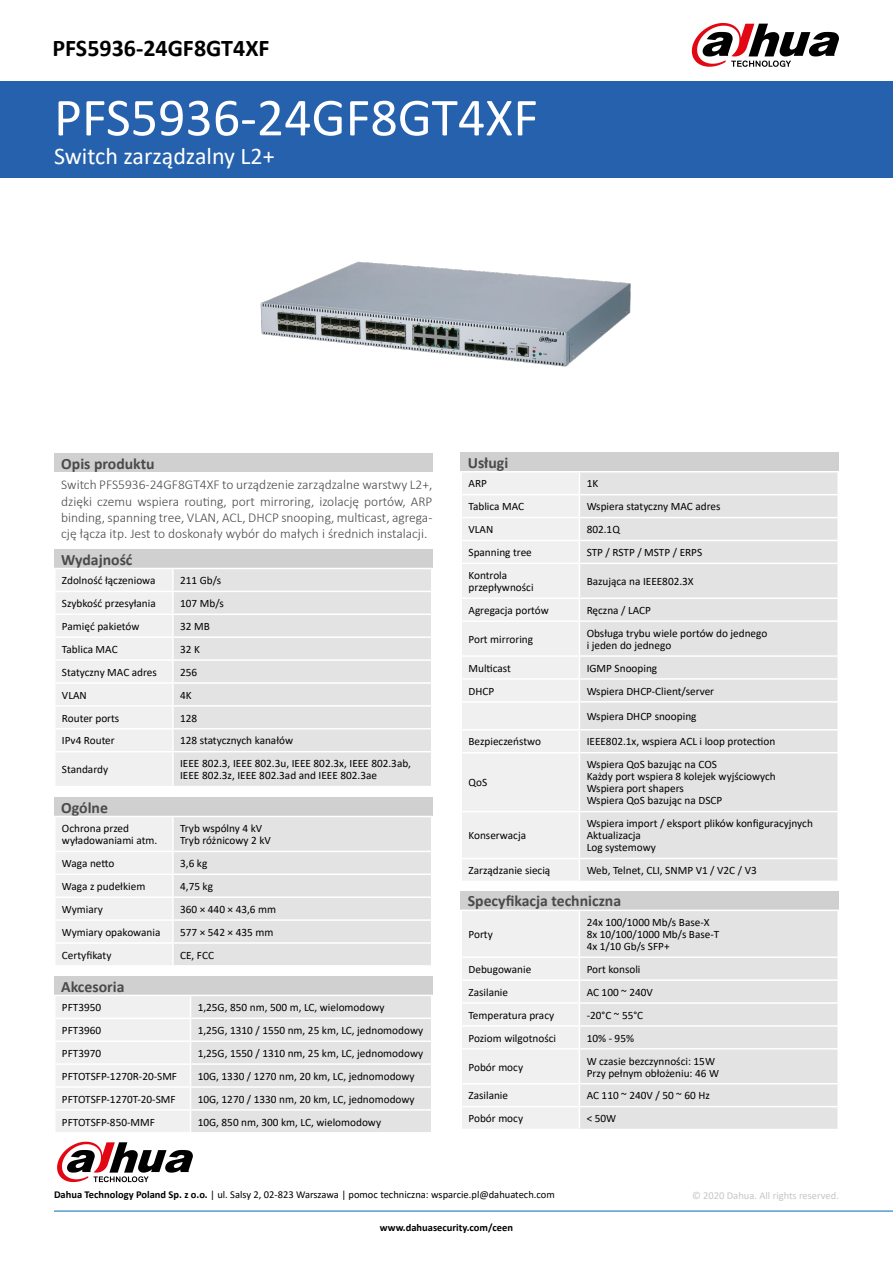
<style>
.page{position:relative;width:893px;height:1263px;background:#fff}
.page>*{position:absolute;margin:0;border:0;box-sizing:border-box;transform-origin:0 0}
.t1{font:54px "Calibri";color:#fff}
.t2{font:24px "Calibri";color:#fff}
.t3{font:700 24px "Calibri";color:#000}
.t4{font:700 15.75px "Calibri";color:#4a4a49}
.t5{font:300 13.5px/16.2px "Calibri";color:#4a4a49;text-align:justify}
.t6{font:11.25px/12px "Calibri";color:#000}
.t7{font:10.5px "Calibri";color:#000}
.t8{font:10.5px "Calibri";color:#c6c6c6}
.t9{font:700 10.5px "Calibri";color:#000}
.s1{font-weight:700}
</style>
<div class="page">
<div style="left:0;top:81px;width:893px;height:97px;background:#2561ac"></div>
<svg style="left:692px;top:23px;width:147px;height:44px"></svg>
<img style="left:260px;top:261px;width:371px;height:106px">
<div style="left:460px;top:453px;width:379px;height:18px;background:#d0d0d0"></div>
<div style="left:54px;top:798px;width:378px;height:18px;background:#d0d0d0"></div>
<div style="left:460px;top:891px;width:379px;height:18px;background:#d0d0d0"></div>
<div style="left:54px;top:550px;width:378px;height:18px;background:#d0d0d0"></div>
<svg style="left:57px;top:1142px;width:136px;height:40px"></svg>
<hr style="left:54px;top:1211px;width:839px;height:1px;background:#006bb4">
<svg style="left:462px;top:472px;width:376px;height:409px"></svg>
<hr style="left:837px;top:859px;width:2px;height:22px;background:#fff">
<svg style="left:56px;top:817px;width:375px;height:148px"></svg>
<svg style="left:462px;top:911px;width:376px;height:218px"></svg>
<hr style="left:837px;top:1107px;width:2px;height:22px;background:#fff">
<svg style="left:56px;top:569px;width:375px;height:217px"></svg>
<hr style="left:54px;top:751px;width:119px;height:1px;background:#fff">
<hr style="left:173px;top:751px;width:259px;height:1px;background:#fff">
<hr style="left:172px;top:752px;width:2px;height:34px;background:#fff">
<div style="left:54px;top:976px;width:378px;height:19px;background:#d0d0d0"></div>
<svg style="left:56px;top:996px;width:375px;height:136px"></svg>
<div style="left:54px;top:454px;width:378px;height:18px;background:#d0d0d0"></div>
<h2 class="t3" style="left:53px;top:31px;width:219px">PFS5936-24GF8GT4XF</h2>
<h1 class="t1" style="left:54px;top:80px;width:486px">PFS5936-24GF8GT4XF</h1>
<h2 class="t2" style="left:54px;top:139px;width:222px">Switch zarządzalny L2+</h2>
<h3 class="t4" style="left:61px;top:452px;width:95px">Opis produktu</h3>
<p class="t5" style="left:61px;top:477px;width:373px">Switch PFS5936-24GF8GT4XF to urządzenie zarządzalne warstwy L2+, dzięki czemu wspiera routing, port mirroring, izolację portów, ARP binding, spanning tree, VLAN, ACL, DHCP snooping, multicast, agrega&shy;cję łącza itp. Jest to doskonały wybór do małych i średnich instalacji.</p>
<h3 class="t4" style="left:61px;top:548px;width:73px">Wydajność</h3>
<p class="t6" style="left:62px;top:574px;width:95px">Zdolność łączeniowa</p>
<p class="t6" style="left:180px;top:574px;width:43px">211 Gb/s</p>
<p class="t6" style="left:62px;top:597px;width:95px">Szybkość przesyłania</p>
<p class="t6" style="left:180px;top:597px;width:45px">107 Mb/s</p>
<p class="t6" style="left:62px;top:620px;width:79px">Pamięć pakietów</p>
<p class="t6" style="left:180px;top:620px;width:31px">32 MB</p>
<p class="t6" style="left:62px;top:643px;width:57px">Tablica MAC</p>
<p class="t6" style="left:180px;top:643px;width:21px">32 K</p>
<p class="t6" style="left:62px;top:666px;width:97px">Statyczny MAC adres</p>
<p class="t6" style="left:180px;top:666px;width:19px">256</p>
<p class="t6" style="left:62px;top:689px;width:26px">VLAN</p>
<p class="t6" style="left:180px;top:689px;width:13px">4K</p>
<p class="t6" style="left:62px;top:711px;width:59px">Router ports</p>
<p class="t6" style="left:180px;top:711px;width:19px">128</p>
<p class="t6" style="left:62px;top:734px;width:54px">IPv4 Router</p>
<p class="t6" style="left:180px;top:734px;width:114px">128 statycznych kanałów</p>
<p class="t6" style="left:62px;top:763px;width:48px">Standardy</p>
<p class="t6" style="left:180px;top:757px;width:232px">IEEE 802.3, IEEE 802.3u, IEEE 802.3x, IEEE 802.3ab,<br>IEEE 802.3z, IEEE 802.3ad and IEEE 802.3ae</p>
<h3 class="t4" style="left:61px;top:796px;width:48px">Ogólne</h3>
<p class="t6" style="left:62px;top:822px;width:97px">Ochrona przed wyładowaniami atm.</p>
<p class="t6" style="left:180px;top:822px;width:92px">Tryb wspólny 4 kV<br>Tryb różnicowy 2 kV</p>
<p class="t6" style="left:62px;top:857px;width:54px">Waga netto</p>
<p class="t6" style="left:180px;top:857px;width:29px">3,6 kg</p>
<p class="t6" style="left:62px;top:880px;width:85px">Waga z pudełkiem</p>
<p class="t6" style="left:180px;top:880px;width:34px">4,75 kg</p>
<p class="t6" style="left:62px;top:903px;width:42px">Wymiary</p>
<p class="t6" style="left:180px;top:903px;width:98px">360 × 440 × 43,6 mm</p>
<p class="t6" style="left:62px;top:926px;width:100px">Wymiary opakowania</p>
<p class="t6" style="left:180px;top:926px;width:95px">577 × 542 × 435 mm</p>
<p class="t6" style="left:62px;top:949px;width:51px">Certyfikaty</p>
<p class="t6" style="left:180px;top:949px;width:35px">CE, FCC</p>
<h3 class="t4" style="left:61px;top:975px;width:65px">Akcesoria</h3>
<p class="t6" style="left:62px;top:1001px;width:41px">PFT3950</p>
<p class="t6" style="left:198px;top:1001px;width:188px">1,25G, 850 nm, 500 m, LC, wielomodowy</p>
<p class="t6" style="left:62px;top:1024px;width:41px">PFT3960</p>
<p class="t6" style="left:198px;top:1024px;width:227px">1,25G, 1310 / 1550 nm, 25 km, LC, jednomodowy</p>
<p class="t6" style="left:62px;top:1047px;width:41px">PFT3970</p>
<p class="t6" style="left:198px;top:1047px;width:227px">1,25G, 1550 / 1310 nm, 25 km, LC, jednomodowy</p>
<p class="t6" style="left:62px;top:1070px;width:117px">PFTOTSFP-1270R-20-SMF</p>
<p class="t6" style="left:198px;top:1070px;width:218px">10G, 1330 / 1270 nm, 20 km, LC, jednomodowy</p>
<p class="t6" style="left:62px;top:1093px;width:115px">PFTOTSFP-1270T-20-SMF</p>
<p class="t6" style="left:198px;top:1093px;width:218px">10G, 1270 / 1330 nm, 20 km, LC, jednomodowy</p>
<p class="t6" style="left:62px;top:1115px;width:94px">PFTOTSFP-850-MMF</p>
<p class="t6" style="left:198px;top:1115px;width:185px">10G, 850 nm, 300 km, LC, wielomodowy</p>
<h3 class="t4" style="left:468px;top:451px;width:42px">Usługi</h3>
<p class="t6" style="left:468px;top:477px;width:20px">ARP</p>
<p class="t6" style="left:587px;top:477px;width:13px">1K</p>
<p class="t6" style="left:468px;top:500px;width:57px">Tablica MAC</p>
<p class="t6" style="left:587px;top:500px;width:135px">Wspiera statyczny MAC adres</p>
<p class="t6" style="left:468px;top:523px;width:26px">VLAN</p>
<p class="t6" style="left:587px;top:523px;width:35px">802.1Q</p>
<p class="t6" style="left:468px;top:546px;width:65px">Spanning tree</p>
<p class="t6" style="left:587px;top:546px;width:117px">STP / RSTP / MSTP / ERPS</p>
<p class="t6" style="left:468px;top:569px;width:67px">Kontrola przepływności</p>
<p class="t6" style="left:587px;top:575px;width:109px">Bazująca na IEEE802.3X</p>
<p class="t6" style="left:468px;top:604px;width:82px">Agregacja portów</p>
<p class="t6" style="left:587px;top:604px;width:66px">Ręczna / LACP</p>
<p class="t6" style="left:468px;top:633px;width:66px">Port mirroring</p>
<p class="t6" style="left:587px;top:627px;width:182px">Obsługa trybu wiele portów do jednego i jeden do jednego</p>
<p class="t6" style="left:468px;top:662px;width:44px">Multicast</p>
<p class="t6" style="left:587px;top:662px;width:72px">IGMP Snooping</p>
<p class="t6" style="left:468px;top:685px;width:27px">DHCP</p>
<p class="t6" style="left:587px;top:685px;width:129px">Wspiera DHCP-Client/server</p>
<p class="t6" style="left:587px;top:710px;width:111px">Wspiera DHCP snooping</p>
<p class="t6" style="left:468px;top:735px;width:74px">Bezpieczeństwo</p>
<p class="t6" style="left:587px;top:735px;width:190px">IEEE802.1x, wspiera ACL i loop protection</p>
<p class="t6" style="left:468px;top:776px;width:20px">QoS</p>
<p class="t6" style="left:587px;top:758px;width:191px">Wspiera QoS bazując na COS<br>Każdy port wspiera 8 kolejek wyjściowych<br>Wspiera port shapers<br>Wspiera QoS bazując na DSCP</p>
<p class="t6" style="left:468px;top:829px;width:59px">Konserwacja</p>
<p class="t6" style="left:587px;top:817px;width:228px">Wspiera import / eksport plików konfiguracyjnych<br>Aktualizacja<br>Log systemowy</p>
<p class="t6" style="left:468px;top:864px;width:83px">Zarządzanie siecią</p>
<p class="t6" style="left:587px;top:864px;width:172px">Web, Telnet, CLI, SNMP V1 / V2C / V3</p>
<h3 class="t4" style="left:468px;top:890px;width:155px">Specyfikacja techniczna</h3>
<p class="t6" style="left:468px;top:928px;width:26px">Porty</p>
<p class="t6" style="left:587px;top:916px;width:134px">24x 100/1000 Mb/s Base-X<br>8x 10/100/1000 Mb/s Base-T<br>4x 1/10 Gb/s SFP+</p>
<p class="t6" style="left:468px;top:963px;width:64px">Debugowanie</p>
<p class="t6" style="left:587px;top:963px;width:55px">Port konsoli</p>
<p class="t6" style="left:468px;top:986px;width:41px">Zasilanie</p>
<p class="t6" style="left:587px;top:986px;width:68px">AC 100 ~ 240V</p>
<p class="t6" style="left:468px;top:1009px;width:87px">Temperatura pracy</p>
<p class="t6" style="left:587px;top:1009px;width:58px">-20°C ~ 55°C</p>
<p class="t6" style="left:468px;top:1031px;width:89px">Poziom wilgotności</p>
<p class="t6" style="left:587px;top:1031px;width:49px">10% - 95%</p>
<p class="t6" style="left:468px;top:1060px;width:56px">Pobór mocy</p>
<p class="t6" style="left:587px;top:1054px;width:134px">W czasie bezczynności: 15W<br>Przy pełnym obłożeniu: 46 W</p>
<p class="t6" style="left:468px;top:1089px;width:41px">Zasilanie</p>
<p class="t6" style="left:587px;top:1089px;width:125px">AC 110 ~ 240V / 50 ~ 60 Hz</p>
<p class="t6" style="left:468px;top:1112px;width:56px">Pobór mocy</p>
<p class="t6" style="left:587px;top:1112px;width:31px">&lt; 50W</p>
<p class="t7" style="left:54px;top:1187px;width:502px"><span class="s1">Dahua Technology Poland Sp. z o.o.</span> | ul. Salsy 2, 02-823 Warszawa | pomoc techniczna: wsparcie.pl@dahuatech.com</p>
<p class="t8" style="left:692px;top:1188px;width:148px">© 2020 Dahua. All rights reserved.</p>
<p class="t9" style="left:380px;top:1220px;width:135px">www.dahuasecurity.com/ceen</p>
</div>
